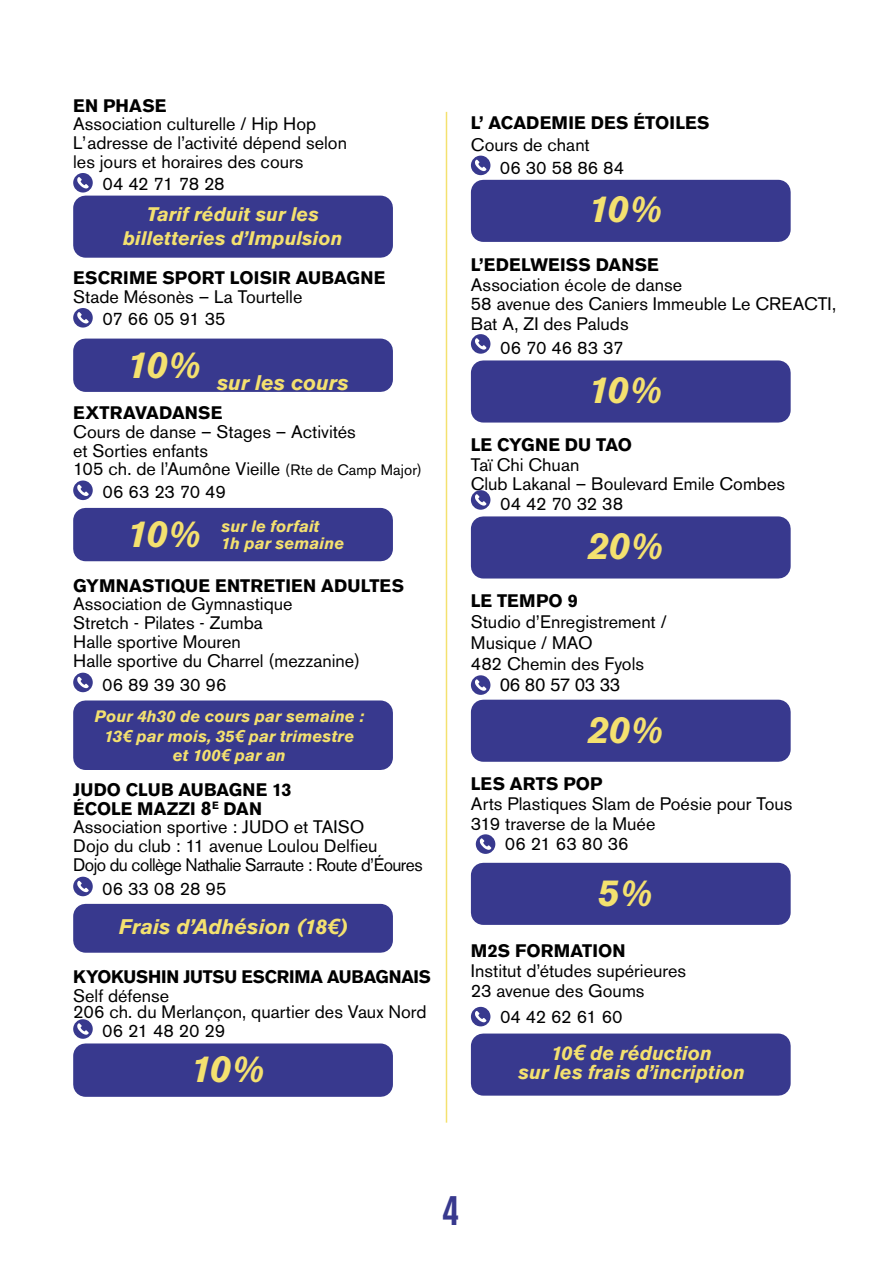
<style>
.page{position:relative;width:893px;height:1263px;background:#fff}
.page>*{position:absolute;margin:0;border:0;box-sizing:border-box;transform-origin:0 0}
.t1{font:700 condensed 43.2px "Akzidenz Grotesk BE";color:#38398e}
.réduc{font:italic 700 37.5px "Akzidenz Grotesk BE";letter-spacing:-.05em;color:#f4e16f}
.t2{font:italic 700 21px "Akzidenz Grotesk BE";color:#f4e16f}
.t3{font:italic 700 19.65px "Akzidenz Grotesk BE";color:#f4e16f}
.t4{font:italic 700 19.5px "Akzidenz Grotesk BE";color:#f4e16f}
.texte{font:18px/18.8px "Akzidenz Grotesk BE";color:#000}
.titre{font:700 18px "Akzidenz Grotesk BE";letter-spacing:.01em;color:#000}
.texte-2{font:18px "Akzidenz Grotesk BE";letter-spacing:-.03em;color:#000;scale:.96 1}
.titre-2{font:700 18px "Akzidenz Grotesk BE";letter-spacing:-.01em;color:#000}
.t5{font:18px "Helvetica";letter-spacing:.005em;color:#000}
.t6{font:italic 700 16.5px "Akzidenz Grotesk BE";letter-spacing:.005em;color:#f4e16f}
.s1{font-size:15px}
.s2{font-family:"Arial"}
.s3{font-size:19.5px}
.s4{font-family:"Arial";font-size:21px}
</style>
<div class="page">
<svg style="left:73px;top:173px;width:20px;height:20px"></svg>
<div style="left:73px;top:196px;width:320px;height:62px;background:#38398e"></div>
<svg style="left:73px;top:308px;width:20px;height:20px"></svg>
<div style="left:73px;top:339px;width:320px;height:53px;background:#38398e"></div>
<svg style="left:73px;top:480px;width:20px;height:20px"></svg>
<div style="left:73px;top:508px;width:320px;height:53px;background:#38398e"></div>
<svg style="left:73px;top:673px;width:20px;height:19px"></svg>
<div style="left:73px;top:700px;width:320px;height:70px;background:#38398e"></div>
<svg style="left:73px;top:877px;width:20px;height:19px"></svg>
<div style="left:73px;top:904px;width:320px;height:49px;background:#38398e"></div>
<svg style="left:73px;top:1019px;width:20px;height:20px"></svg>
<div style="left:73px;top:1043px;width:320px;height:54px;background:#38398e"></div>
<svg style="left:471px;top:156px;width:19px;height:19px"></svg>
<div style="left:471px;top:180px;width:320px;height:62px;background:#38398e"></div>
<svg style="left:471px;top:334px;width:19px;height:20px"></svg>
<div style="left:471px;top:360px;width:320px;height:63px;background:#38398e"></div>
<svg style="left:471px;top:490px;width:19px;height:20px"></svg>
<div style="left:471px;top:516px;width:320px;height:62px;background:#38398e"></div>
<svg style="left:471px;top:675px;width:19px;height:20px"></svg>
<div style="left:471px;top:700px;width:320px;height:62px;background:#38398e"></div>
<svg style="left:476px;top:834px;width:19px;height:20px"></svg>
<div style="left:471px;top:863px;width:320px;height:62px;background:#38398e"></div>
<svg style="left:471px;top:1007px;width:19px;height:19px"></svg>
<div style="left:471px;top:1033px;width:320px;height:63px;background:#38398e"></div>
<hr style="left:446px;top:112px;width:1px;height:1011px;background:#f4e16f">
<p class="titre" style="left:73px;top:95px;width:95px">EN PHASE</p>
<p class="texte" style="left:73px;top:115px;width:245px">Association culturelle / Hip Hop</p>
<p class="texte" style="left:73px;top:134px;width:275px">L’adresse de l’activité dépend selon les jours et horaires des cours</p>
<p class="texte" style="left:103px;top:175px;width:124px">04 42 71 78 28</p>
<p class="t4" style="left:146px;top:203px;width:174px">Tarif réduit sur les</p>
<p class="t4" style="left:123px;top:226px;width:221px">billetteries d’Impulsion</p>
<p class="titre" style="left:73px;top:267px;width:314px">ESCRIME SPORT LOISIR AUBAGNE</p>
<p class="texte" style="left:73px;top:287px;width:231px">Stade Mésonès – La Tourtelle</p>
<p class="texte" style="left:103px;top:310px;width:125px">07 66 05 91 35</p>
<p class="réduc" style="left:127px;top:342px;width:75px">10%</p>
<p class="titre" style="left:73px;top:402px;width:151px">EXTRAVADANSE</p>
<p class="texte" style="left:73px;top:422px;width:284px">Cours de danse – Stages – Activités et Sorties enfants</p>
<p class="texte" style="left:73px;top:460px;width:350px">105 ch. de l’Aumône Vieille <span class="s1">(Rte de Camp Major)</span></p>
<p class="texte" style="left:103px;top:482px;width:125px">06 63 23 70 49</p>
<p class="réduc" style="left:127px;top:512px;width:75px">10%</p>
<p class="titre" style="left:73px;top:575px;width:332px">GYMNASTIQUE ENTRETIEN ADULTES</p>
<p class="texte" style="left:73px;top:595px;width:221px">Association de Gymnastique</p>
<p class="texte" style="left:73px;top:614px;width:191px">Stretch - Pilates - Zumba</p>
<p class="texte" style="left:73px;top:632px;width:169px">Halle sportive Mouren</p>
<p class="texte" style="left:73px;top:651px;width:289px">Halle sportive du Charrel (mezzanine)</p>
<p class="texte" style="left:102px;top:675px;width:126px">06 89 39 30 96</p>
<p class="t6" style="left:95px;top:706px;width:271px">Pour 4h30 de cours par semaine :</p>
<p class="t6" style="left:105px;top:726px;width:251px">13<span class="s2">€</span> par mois, 35<span class="s2">€</span> par trimestre</p>
<p class="t6" style="left:173px;top:746px;width:114px">et 100<span class="s2">€</span> par an</p>
<p class="titre" style="left:73px;top:779px;width:220px">JUDO CLUB AUBAGNE 13</p>
<p class="titre" style="left:73px;top:798px;width:190px">ÉCOLE MAZZI <span class="s3">8</span><sup>E</sup> DAN</p>
<p class="texte" style="left:73px;top:818px;width:293px">Association sportive : JUDO et TAISO</p>
<p class="texte" style="left:73px;top:836px;width:306px">Dojo du club : 11 avenue Loulou Delfieu</p>
<p class="texte-2" style="left:73px;top:854px;width:365px">Dojo du collège Nathalie Sarraute : Route d’Éoures</p>
<p class="texte" style="left:102px;top:879px;width:126px">06 33 08 28 95</p>
<p class="t2" style="left:119px;top:914px;width:231px">Frais d’Adhésion (18<span class="s2">€</span>)</p>
<p class="titre-2" style="left:73px;top:966px;width:359px">KYOKUSHIN JUTSU ESCRIMA AUBAGNAIS</p>
<p class="texte" style="left:73px;top:986px;width:97px">Self défense</p>
<p class="texte" style="left:73px;top:1002px;width:355px">206 ch. du Merlançon, quartier des Vaux Nord</p>
<p class="texte" style="left:102px;top:1022px;width:125px">06 21 48 20 29</p>
<p class="réduc" style="left:191px;top:1046px;width:75px">10%</p>
<p class="t2" style="left:217px;top:370px;width:133px">sur les cours</p>
<p class="t6" style="left:221px;top:517px;width:100px">sur le forfait</p>
<p class="t6" style="left:221px;top:533px;width:124px">1h par semaine</p>
<p class="titre" style="left:471px;top:112px;width:240px">L’ ACADEMIE DES ÉTOILES</p>
<p class="texte" style="left:471px;top:136px;width:120px">Cours de chant</p>
<p class="texte" style="left:500px;top:158px;width:126px">06 30 58 86 84</p>
<p class="réduc" style="left:589px;top:187px;width:75px">10%</p>
<p class="titre" style="left:471px;top:254px;width:190px">L’EDELWEISS DANSE</p>
<p class="texte" style="left:471px;top:275px;width:213px">Association école de danse</p>
<p class="texte" style="left:471px;top:294px;width:367px;line-height:19.5px">58 avenue des Caniers Immeuble Le CREACTI,<br>Bat A, ZI des Paluds</p>
<p class="texte" style="left:500px;top:338px;width:125px">06 70 46 83 37</p>
<p class="réduc" style="left:589px;top:367px;width:75px">10%</p>
<p class="titre" style="left:471px;top:434px;width:163px">LE CYGNE DU TAO</p>
<p class="texte" style="left:471px;top:455px;width:110px">Taï Chi Chuan</p>
<p class="texte" style="left:471px;top:475px;width:316px">Club Lakanal – Boulevard Emile Combes</p>
<p class="texte" style="left:500px;top:494px;width:125px">04 42 70 32 38</p>
<p class="réduc" style="left:588px;top:523px;width:77px">20%</p>
<p class="titre" style="left:471px;top:590px;width:108px">LE TEMPO 9</p>
<p class="texte" style="left:471px;top:613px;width:197px">Studio d’Enregistrement /</p>
<p class="texte" style="left:471px;top:634px;width:123px">Musique / MAO</p>
<p class="texte" style="left:471px;top:655px;width:175px">482 Chemin des Fyols</p>
<p class="t5" style="left:500px;top:671px;width:122px">06 80 57 03 33</p>
<p class="réduc" style="left:588px;top:708px;width:77px">20%</p>
<p class="titre" style="left:471px;top:773px;width:133px">LES ARTS POP</p>
<p class="texte" style="left:471px;top:794px;width:323px">Arts Plastiques Slam de Poésie pour Tous</p>
<p class="texte" style="left:471px;top:814px;width:186px">319 traverse de la Muée</p>
<p class="texte" style="left:505px;top:835px;width:125px">06 21 63 80 36</p>
<p class="réduc" style="left:599px;top:871px;width:55px">5%</p>
<p class="titre" style="left:471px;top:940px;width:156px">M2S FORMATION</p>
<p class="texte" style="left:471px;top:961px;width:217px">Institut d’études supérieures</p>
<p class="texte" style="left:471px;top:982px;width:175px">23 avenue des Goums</p>
<p class="texte" style="left:500px;top:1007px;width:124px">04 42 62 61 60</p>
<p class="t3" style="left:551px;top:1041px;width:162px">10<span class="s4">€</span> de réduction</p>
<p class="t3" style="left:518px;top:1061px;width:228px">sur les frais d’incription</p>
<p class="t1" style="left:442px;top:1185px;width:19px">4</p>
</div>
